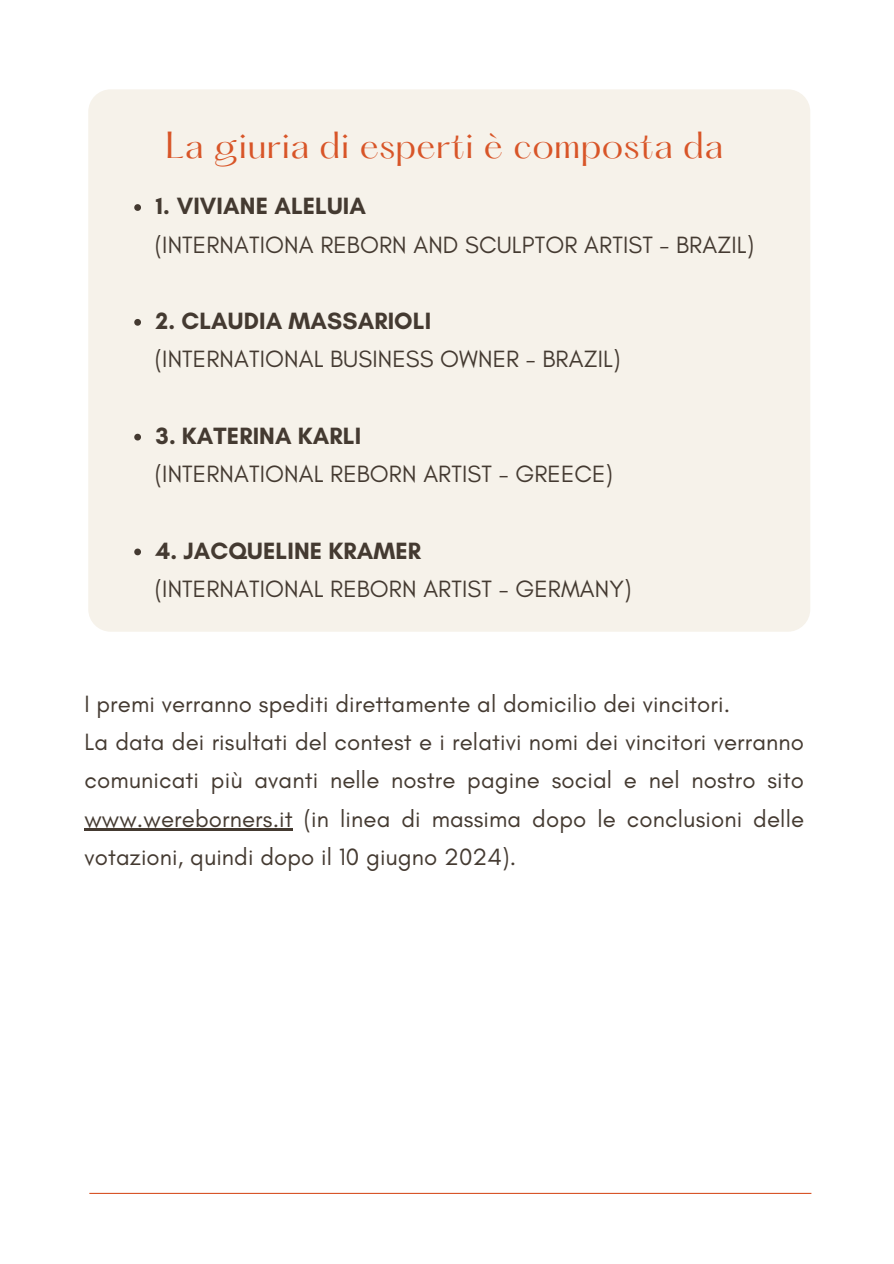
<style>
.page{position:relative;width:894px;height:1264px;background:#fff}
.page>*{position:absolute;margin:0;border:0;box-sizing:border-box;transform-origin:0 0}
.t1{font:33px "Hatton";letter-spacing:.01em;color:#d85528}
.t2{font:24px/38.2px "Glacial Indifference";letter-spacing:.005em;color:#443a31}
.t3{font:700 24px "Glacial Indifference";letter-spacing:.005em;color:#443a31}
</style>
<div class="page">
<div style="left:88px;top:89px;width:722px;height:542px;background:#f6f2ea;border-radius:22px"></div>
<svg style="left:134px;top:204px;width:7px;height:7px"></svg>
<svg style="left:134px;top:319px;width:7px;height:7px"></svg>
<svg style="left:134px;top:434px;width:7px;height:6px"></svg>
<svg style="left:134px;top:548px;width:7px;height:7px"></svg>
<hr style="left:89px;top:1192px;width:722px;height:1px;background:#d85528">
<hr style="left:84px;top:828px;width:209px;height:3px;background:#443a31">
<h1 class="t1" style="left:165px;top:130px;width:559px">La giuria di esperti è composta da</h1>
<p class="t3" style="left:156px;top:191px;width:211px">1. VIVIANE ALELUIA</p>
<p class="t2" style="left:155px;top:225px;width:600px">(INTERNATIONA REBORN AND SCULPTOR ARTIST - BRAZIL)</p>
<p class="t3" style="left:156px;top:306px;width:277px">2. CLAUDIA MASSARIOLI</p>
<p class="t2" style="left:155px;top:340px;width:467px">(INTERNATIONAL BUSINESS OWNER - BRAZIL)</p>
<p class="t3" style="left:156px;top:421px;width:207px">3. KATERINA KARLI</p>
<p class="t2" style="left:155px;top:454px;width:459px">(INTERNATIONAL REBORN ARTIST - GREECE)</p>
<p class="t3" style="left:156px;top:536px;width:266px">4. JACQUELINE KRAMER</p>
<p class="t2" style="left:155px;top:569px;width:478px">(INTERNATIONAL REBORN ARTIST - GERMANY)</p>
<p class="t2" style="left:84px;top:684px;width:721px">I premi verranno spediti direttamente al domicilio dei vincitori.<br>La data dei risultati del contest e i relativi nomi dei vincitori verranno comunicati più avanti nelle nostre pagine social e nel nostro sito www.wereborners.it (in linea di massima dopo le conclusioni delle votazioni, quindi dopo il 10 giugno 2024).</p>
</div>
